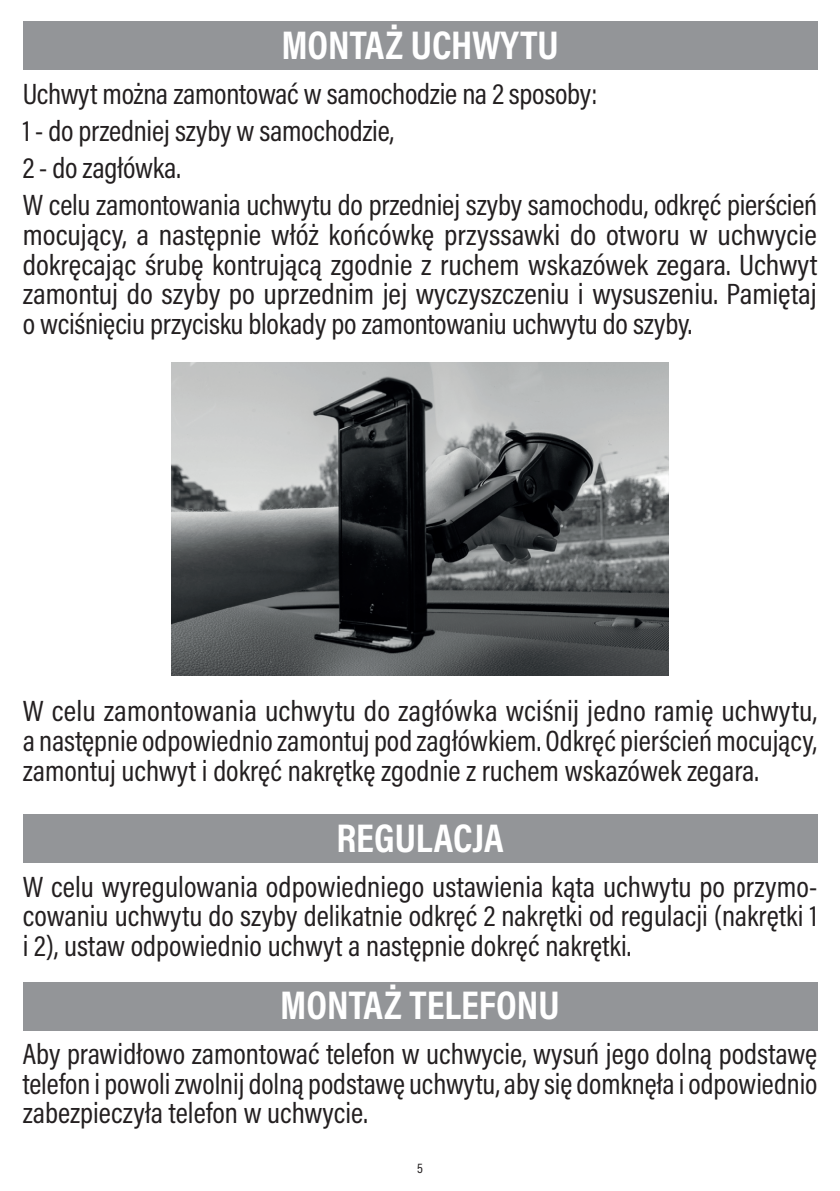
<style>
.page{position:relative;width:840px;height:1191px;background:#fff}
.page>*{position:absolute;margin:0;border:0;box-sizing:border-box;transform-origin:0 0}
.t1{font:700 40.4px "Acumin Pro Cond";color:#fff}
.t2{font:29.6px/29.6px "Acumin Pro Cond";letter-spacing:-.005em;color:#231f20;text-align:justify}
.t3{font:14px "Acumin Pro Cond";color:#231f20}
</style>
<div class="page">
<div style="left:23px;top:814px;width:793px;height:48px;background:#939598"></div>
<div style="left:23px;top:981px;width:793px;height:49px;background:#939598"></div>
<div style="left:23px;top:21px;width:793px;height:49px;background:#939598"></div>
<img style="left:171px;top:363px;width:497px;height:313px">
<h1 class="t1" style="left:281px;top:18px;width:278px">MONTAŻ UCHWYTU</h1>
<p class="t2" style="left:23px;top:74px;width:795px;line-height:37.2px;text-align:left">Uchwyt można zamontować w samochodzie na 2 sposoby:<br>1 - do przedniej szyby w samochodzie,<br>2 - do zagłówka.<br>W celu zamontowania uchwytu do przedniej szyby samochodu, odkręć pierścień</p>
<p class="t2" style="left:23px;top:219px;width:796px">mocujący, a następnie włóż końcówkę przyssawki do otworu w uchwycie dokręcając śrubę kontrującą zgodnie z ruchem wskazówek zegara. Uchwyt zamontuj do szyby po uprzednim jej wyczyszczeniu i wysuszeniu. Pamiętaj o wciśnięciu przycisku blokady po zamontowaniu uchwytu do szyby.</p>
<p class="t2" style="left:23px;top:696px;width:795px">W celu zamontowania uchwytu do zagłówka wciśnij jedno ramię uchwytu, a następnie odpowiednio zamontuj pod zagłówkiem. Odkręć pierścień mocujący, zamontuj uchwyt i dokręć nakrętkę zgodnie z ruchem wskazówek zegara.</p>
<h1 class="t1" style="left:336px;top:811px;width:169px">REGULACJA</h1>
<p class="t2" style="left:23px;top:871px;width:795px">W celu wyregulowania odpowiedniego ustawienia kąta uchwytu po przymo&shy;cowaniu uchwytu do szyby delikatnie odkręć 2 nakrętki od regulacji (nakrętki 1 i 2), ustaw odpowiednio uchwyt a następnie dokręć nakrętki.</p>
<h1 class="t1" style="left:280px;top:978px;width:281px">MONTAŻ TELEFONU</h1>
<p class="t2" style="left:23px;top:1038px;width:795px">Aby prawidłowo zamontować telefon w uchwycie, wysuń jego dolną podstawę telefon i powoli zwolnij dolną podstawę uchwytu, aby się domknęła i odpowiednio zabezpieczyła telefon w uchwycie.</p>
<p class="t3" style="left:417px;top:1159px;width:7px">5</p>
</div>
